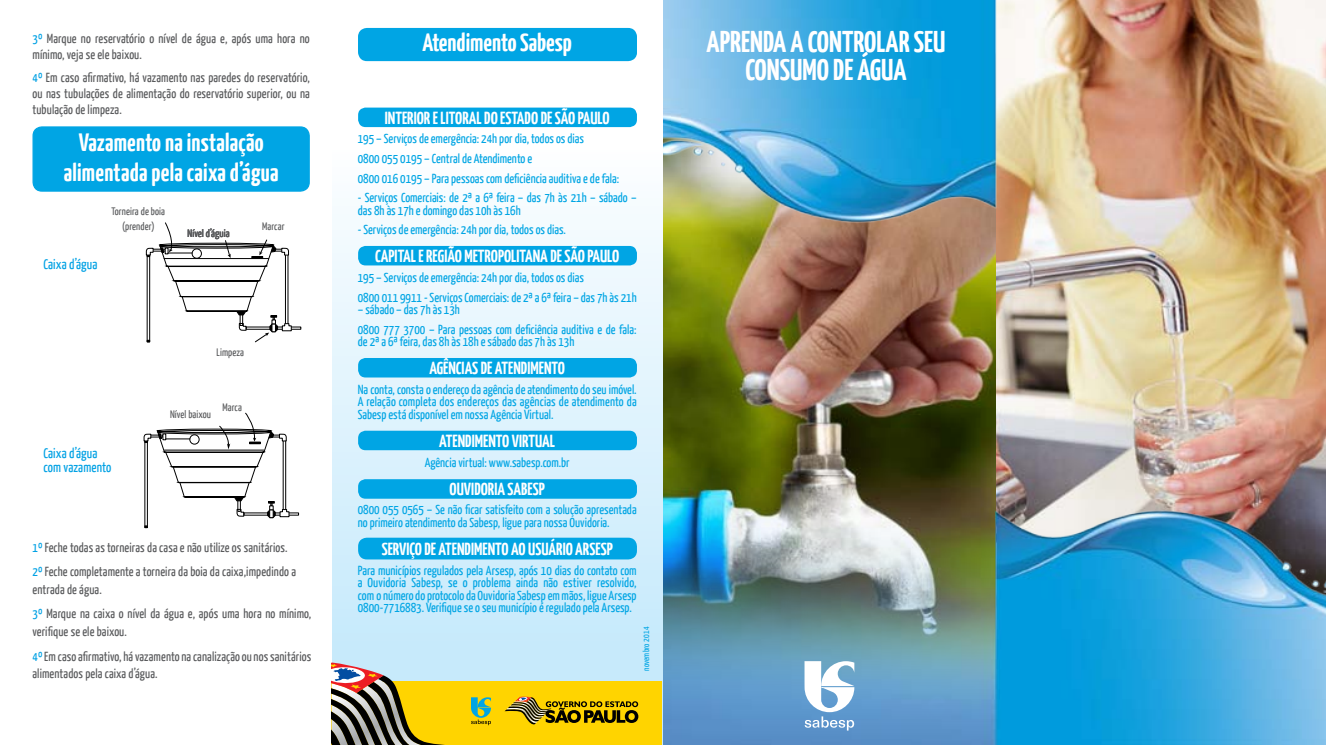
<style>
.page{position:relative;width:1326px;height:745px;background:#fff}
.page>*{position:absolute;margin:0;border:0;box-sizing:border-box;transform-origin:0 0}
.t1{font:700 30px/28.4px "Yanone Kaffeesatz";color:#fff;text-align:center}
.t2{font:700 25px/30px "Yanone Kaffeesatz";letter-spacing:.01em;color:#fff;text-align:center}
.t3{font:700 17.5px "Yanone Kaffeesatz";color:#fff}
.t4{font:14px/13.8px "Yanone Kaffeesatz";letter-spacing:.01em;color:#00a1e4}
.t5{font:13.12px/12.5px "Yanone Kaffeesatz";color:#00a5e4}
.t6{font:13.12px/15.8px "Yanone Kaffeesatz";letter-spacing:.01em;color:#58595b}
.t7{font:10.75px/15.1px "Yanone Kaffeesatz";letter-spacing:.01em;color:#58595b;text-align:center}
.t8{font:8.75px "Yanone Kaffeesatz";letter-spacing:.02em;color:#00a5e4}
.s1{color:#00a1e4}
</style>
<div class="page">
<img style="left:662px;top:0;width:663px;height:744px">
<div style="left:332px;top:0;width:330px;height:744px;background:linear-gradient(to bottom,#fff,#bde6fb)"></div>
<svg style="left:358px;top:29px;width:279px;height:32px"></svg>
<div style="left:358px;top:246px;width:279px;height:19px;background:#00a5e4;border-radius:8px"></div>
<div style="left:358px;top:107px;width:279px;height:20px;background:#00a5e4;border-radius:8px"></div>
<div style="left:358px;top:28px;width:279px;height:32px;background:#00a5e4;border-radius:9px"></div>
<div style="left:358px;top:358px;width:279px;height:19px;background:#00a5e4;border-radius:8px"></div>
<div style="left:358px;top:430px;width:279px;height:20px;background:#00a5e4;border-radius:8px"></div>
<div style="left:358px;top:479px;width:279px;height:19px;background:#00a5e4;border-radius:8px"></div>
<div style="left:358px;top:537px;width:279px;height:22px;background:#00a5e4;border-radius:9px"></div>
<div style="left:331px;top:680px;width:330px;height:64px;background:#ffd400"></div>
<svg style="left:331px;top:662px;width:132px;height:82px"></svg>
<svg style="left:504px;top:696px;width:134px;height:28px"></svg>
<svg style="left:471px;top:697px;width:20px;height:27px"></svg>
<svg style="left:804px;top:660px;width:50px;height:70px"></svg>
<svg style="left:146px;top:222px;width:146px;height:121px"></svg>
<div style="left:145px;top:439px;width:3px;height:88px;border:1px solid #000"></div>
<svg style="left:143px;top:412px;width:146px;height:106px"></svg>
<div style="left:33px;top:127px;width:276px;height:64px;background:#00a5e4;border-radius:9px"></div>
<div style="left:32px;top:126px;width:278px;height:65px;border:1px solid #00a5e4;border-radius:9px"></div>
<p class="t6" style="left:32px;top:31px;width:279px"><span class="s1">3º</span> Marque no reservatório o nível de água e, após uma hora no mínimo, veja se ele baixou.</p>
<p class="t6" style="left:32px;top:69px;width:279px;text-align:justify"><span class="s1">4º</span> Em caso afirmativo, há vazamento nas paredes do reservatório, ou nas tubulações de alimentação do reservatório superior, ou na tubulação de limpeza.</p>
<h2 class="t2" style="left:64px;top:126px;width:216px">Vazamento na instalação alimentada pela caixa d’água</h2>
<p class="t4" style="left:43px;top:257px;width:56px">Caixa d’água</p>
<p class="t7" style="left:112px;top:203px;width:55px">Torneira de boia (prender)</p>
<p class="t7" style="left:188px;top:225px;width:44px">Nível d’águia</p>
<p class="t7" style="left:262px;top:218px;width:24px">Marcar</p>
<p class="t4" style="left:43px;top:445px;width:69px">Caixa d’água com vazamento</p>
<p class="t7" style="left:216px;top:344px;width:29px">Limpeza</p>
<p class="t7" style="left:170px;top:406px;width:43px">Nível baixou</p>
<p class="t7" style="left:222px;top:399px;width:21px">Marca</p>
<p class="t6" style="left:32px;top:534px;width:265px;line-height:24.6px"><span class="s1">1º</span> Feche todas as torneiras da casa e não utilize os sanitários.<br><span class="s1">2º</span> Feche completamente a torneira da boia da caixa,impedindo a</p>
<p class="t6" style="left:32px;top:576px;width:280px;line-height:24.6px">entrada de água.<br><span class="s1">3º</span> Marque na caixa o nível da água e, após uma hora no mínimo,</p>
<p class="t6" style="left:32px;top:618px;width:280px;line-height:24.6px">verifique se ele baixou.<br><span class="s1">4º</span> Em caso afirmativo, há vazamento na canalização ou nos sanitários</p>
<p class="t6" style="left:32px;top:665px;width:127px">alimentados pela caixa d’água.</p>
<h2 class="t2" style="left:422px;top:27px;width:151px">Atendimento Sabesp</h2>
<h3 class="t3" style="left:385px;top:107px;width:226px">INTERIOR E LITORAL DO ESTADO DE SÃO PAULO</h3>
<p class="t5" style="left:358px;top:128px;width:263px;line-height:19.6px">195 – Serviços de emergência: 24h por dia, todos os dias<br>0800 055 0195 – Central de Atendimento e<br>0800 016 0195 – Para pessoas com deficiência auditiva e de fala:</p>
<p class="t5" style="left:358px;top:191px;width:280px">- Serviços Comerciais: de 2ª a 6ª feira – das 7h às 21h – sábado – das 8h às 17h e domingo das 10h às 16h</p>
<p class="t5" style="left:358px;top:223px;width:210px">- Serviços de emergência: 24h por dia, todos os dias.</p>
<h3 class="t3" style="left:375px;top:245px;width:245px">CAPITAL E REGIÃO METROPOLITANA DE SÃO PAULO</h3>
<p class="t5" style="left:358px;top:267px;width:280px;line-height:19.6px">195 – Serviços de emergência: 24h por dia, todos os dias<br>0800 011 9911 - Serviços Comerciais: de 2ª a 6ª feira – das 7h às 21h</p>
<p class="t5" style="left:358px;top:299px;width:280px;line-height:19.6px">– sábado – das 7h às 13h<br>0800 777 3700 – Para pessoas com deficiência auditiva e de fala:</p>
<p class="t5" style="left:358px;top:335px;width:218px">de 2ª a 6ª feira, das 8h às 18h e sábado das 7h às 13h</p>
<h3 class="t3" style="left:429px;top:357px;width:137px">AGÊNCIAS DE ATENDIMENTO</h3>
<p class="t5" style="left:358px;top:382px;width:280px;text-align:justify">Na conta, consta o endereço da agência de atendimento do seu imóvel.<br>A relação completa dos endereços das agências de atendimento da Sabesp está disponível em nossa Agência Virtual.</p>
<h3 class="t3" style="left:439px;top:430px;width:117px">ATENDIMENTO VIRTUAL</h3>
<p class="t5" style="left:425px;top:455px;width:146px">Agência virtual: www.sabesp.com.br</p>
<h3 class="t3" style="left:449px;top:478px;width:97px">OUVIDORIA SABESP</h3>
<p class="t5" style="left:358px;top:503px;width:280px">0800 055 0565 – Se não ficar satisfeito com a solução apresentada no primeiro atendimento da Sabesp, ligue para nossa Ouvidoria.</p>
<h3 class="t3" style="left:381px;top:538px;width:233px">SERVIÇO DE ATENDIMENTO AO USUÁRIO ARSESP</h3>
<p class="t5" style="left:358px;top:563px;width:280px;text-align:justify">Para municípios regulados pela Arsesp, após 10 dias do contato com a Ouvidoria Sabesp, se o problema ainda não estiver resolvido, com o número do protocolo da Ouvidoria Sabesp em mãos, ligue Arsesp 0800-7716883. Verifique se o seu município é regulado pela Arsesp.</p>
<p class="t8" style="left:641px;top:670px;width:46px;rotate:-90deg">novembro 2014</p>
<h1 class="t1" style="left:706px;top:27px;width:240px">APRENDA A CONTROLAR SEU<br>CONSUMO DE ÁGUA</h1>
</div>
